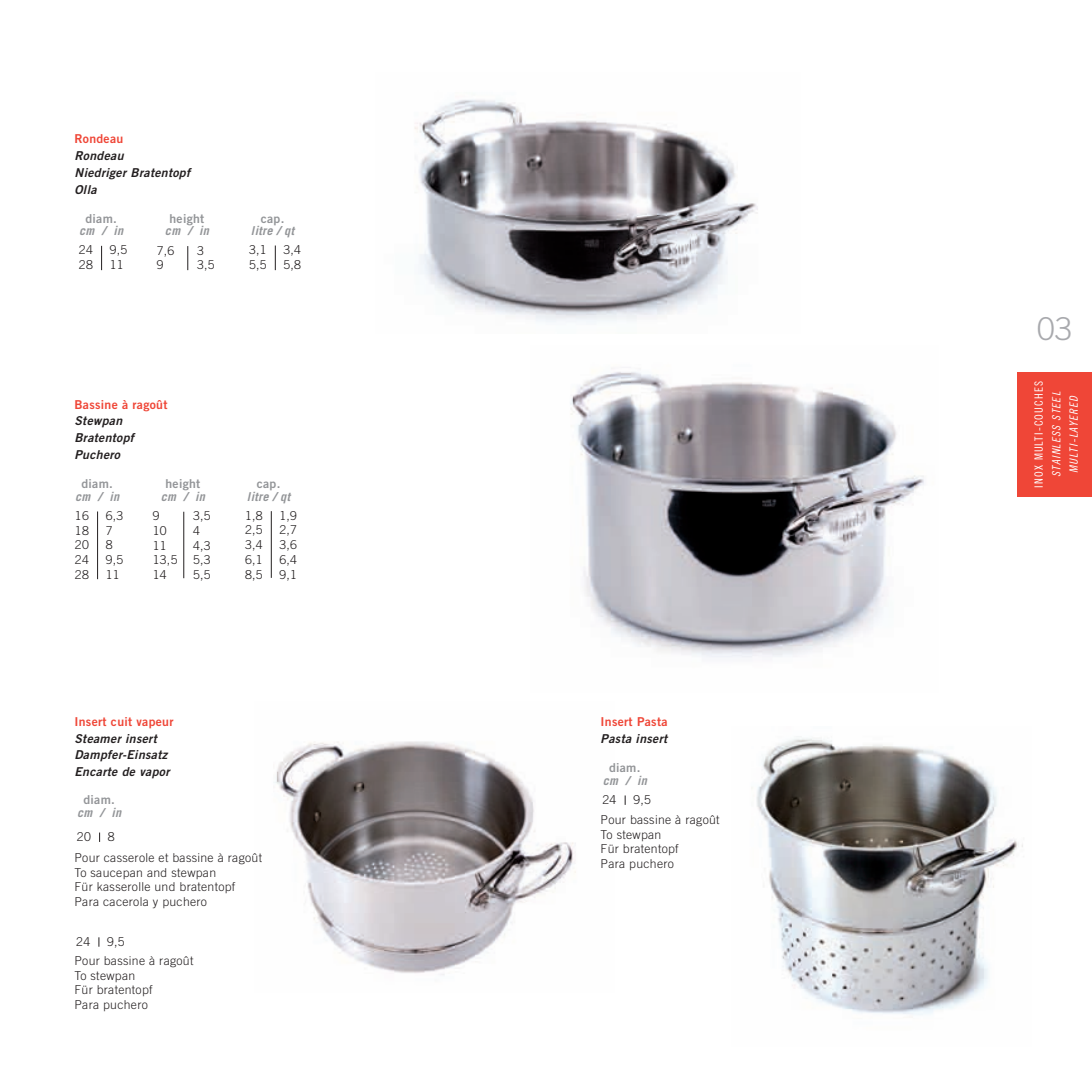
<style>
.page{position:relative;width:1092px;height:1092px;background:#fff}
.page>*{position:absolute;margin:0;border:0;box-sizing:border-box;transform-origin:0 0}
.t1{font:300 31.5px "Trade Gothic";color:#a8a9ad}
.t2{font:300 12.25px/14.7px "Trade Gothic";letter-spacing:.025em;color:#231f20}
.t3{font:italic 12.25px/17px "Trade Gothic Bold Two";letter-spacing:.03em;color:#231f20}
.t4{font:12.25px "Trade Gothic Bold Two";letter-spacing:.025em;color:#ef4637}
.t5{font:italic 700 12.25px "Trade Gothic";letter-spacing:.025em;color:#939598}
.t6{font:12.25px "Trade Gothic Bold Two";letter-spacing:.025em;color:#939598}
.t7{font:11.38px/17.5px "Trade Gothic Cond Eighteen Obl";letter-spacing:.105em;color:#fff;text-align:center}
.t8{font:11.38px "Trade Gothic Cond Eighteen";letter-spacing:.1em;color:#fff}
</style>
<div class="page">
<img style="left:570px;top:372px;width:354px;height:286px">
<div style="left:1017px;top:372px;width:74px;height:124px;background:#ef4637"></div>
<svg style="left:101px;top:246px;width:1px;height:24px"></svg>
<svg style="left:187px;top:246px;width:1px;height:24px"></svg>
<svg style="left:275px;top:245px;width:1px;height:25px"></svg>
<img style="left:414px;top:99px;width:344px;height:224px">
<img style="left:274px;top:741px;width:302px;height:234px">
<img style="left:751px;top:736px;width:272px;height:279px">
<hr style="left:97px;top:511px;width:1px;height:68px;background:#231f20">
<hr style="left:183px;top:511px;width:1px;height:67px;background:#231f20">
<hr style="left:271px;top:511px;width:1px;height:67px;background:#231f20">
<p class="t4" style="left:74px;top:134px;width:50px">Rondeau</p>
<p class="t3" style="left:74px;top:148px;width:117px">Rondeau<br>Niedriger Bratentopf<br>Olla</p>
<p class="t6" style="left:85px;top:214px;width:33px">diam.</p>
<p class="t5" style="left:79px;top:226px;width:46px">cm / in</p>
<p class="t6" style="left:169px;top:214px;width:36px">height</p>
<p class="t5" style="left:165px;top:226px;width:46px">cm / in</p>
<p class="t6" style="left:261px;top:214px;width:25px">cap.</p>
<p class="t5" style="left:251px;top:226px;width:45px">litre / qt</p>
<p class="t2" style="left:79px;top:244px;width:15px">24<br>28</p>
<p class="t2" style="left:110px;top:244px;width:19px">9,5<br>11</p>
<p class="t2" style="left:157px;top:244px;width:19px">7,6<br>9</p>
<p class="t2" style="left:197px;top:244px;width:19px">3<br>3,5</p>
<p class="t2" style="left:249px;top:243px;width:19px">3,1<br>5,5</p>
<p class="t2" style="left:283px;top:243px;width:19px">3,4<br>5,8</p>
<p class="t4" style="left:74px;top:399px;width:94px">Bassine à ragoût</p>
<p class="t3" style="left:74px;top:413px;width:61px">Stewpan<br>Bratentopf<br>Puchero</p>
<p class="t6" style="left:81px;top:479px;width:33px">diam.</p>
<p class="t5" style="left:75px;top:491px;width:46px">cm / in</p>
<p class="t6" style="left:165px;top:479px;width:36px">height</p>
<p class="t5" style="left:161px;top:491px;width:46px">cm / in</p>
<p class="t6" style="left:257px;top:479px;width:25px">cap.</p>
<p class="t5" style="left:247px;top:491px;width:45px">litre / qt</p>
<p class="t2" style="left:75px;top:509px;width:15px;text-align:justify">16<br>18<br>20<br>24<br>28</p>
<p class="t2" style="left:106px;top:509px;width:19px">6,3<br>7<br>8<br>9,5<br>11</p>
<p class="t2" style="left:153px;top:509px;width:26px">9<br>10<br>11<br>13,5<br>14</p>
<p class="t2" style="left:193px;top:509px;width:19px">3,5<br>4<br>4,3<br>5,3<br>5,5</p>
<p class="t2" style="left:245px;top:509px;width:19px;text-align:justify">1,8<br>2,5<br>3,4<br>6,1<br>8,5</p>
<p class="t2" style="left:279px;top:509px;width:19px;text-align:justify">1,9<br>2,7<br>3,6<br>6,4<br>9,1</p>
<p class="t4" style="left:74px;top:716px;width:100px">Insert cuit vapeur</p>
<p class="t3" style="left:74px;top:730px;width:96px">Steamer insert<br>Dampfer-Einsatz<br>Encarte de vapor</p>
<p class="t6" style="left:83px;top:795px;width:33px">diam.</p>
<p class="t5" style="left:77px;top:807px;width:46px">cm / in</p>
<p class="t2" style="left:74px;top:827px;width:189px;line-height:20.8px;text-indent:33px">8<br>Pour casserole et bassine à ragoût</p>
<p class="t2" style="left:74px;top:866px;width:162px">To saucepan and stewpan<br>Für kasserolle und bratentopf<br>Para cacerola y puchero</p>
<p class="t2" style="left:77px;top:830px;width:15px">20</p>
<p class="t2" style="left:76px;top:935px;width:15px">24</p>
<p class="t2" style="left:107px;top:935px;width:19px">9,5</p>
<p class="t2" style="left:74px;top:954px;width:120px">Pour bassine à ragoût<br>To stewpan<br>Für bratentopf<br>Para puchero</p>
<p class="t4" style="left:600px;top:716px;width:68px">Insert Pasta</p>
<p class="t3" style="left:600px;top:730px;width:68px">Pasta insert</p>
<p class="t6" style="left:609px;top:763px;width:33px">diam.</p>
<p class="t5" style="left:602px;top:775px;width:46px">cm / in</p>
<p class="t2" style="left:600px;top:813px;width:120px">Pour bassine à ragoût<br>To stewpan<br>Für bratentopf<br>Para puchero</p>
<p class="t2" style="left:602px;top:793px;width:15px">24</p>
<p class="t2" style="left:633px;top:793px;width:19px">9,5</p>
<h1 class="t1" style="left:1037px;top:317px;width:36px">03</h1>
<p class="t8" style="left:1034px;top:487px;width:108px;rotate:-90deg">INOX MULTI-COUCHES</p>
<p class="t7" style="left:1048px;top:476px;width:86px;rotate:-90deg">STAINLESS STEEL<br>MULTI-LAYERED</p>
</div>
